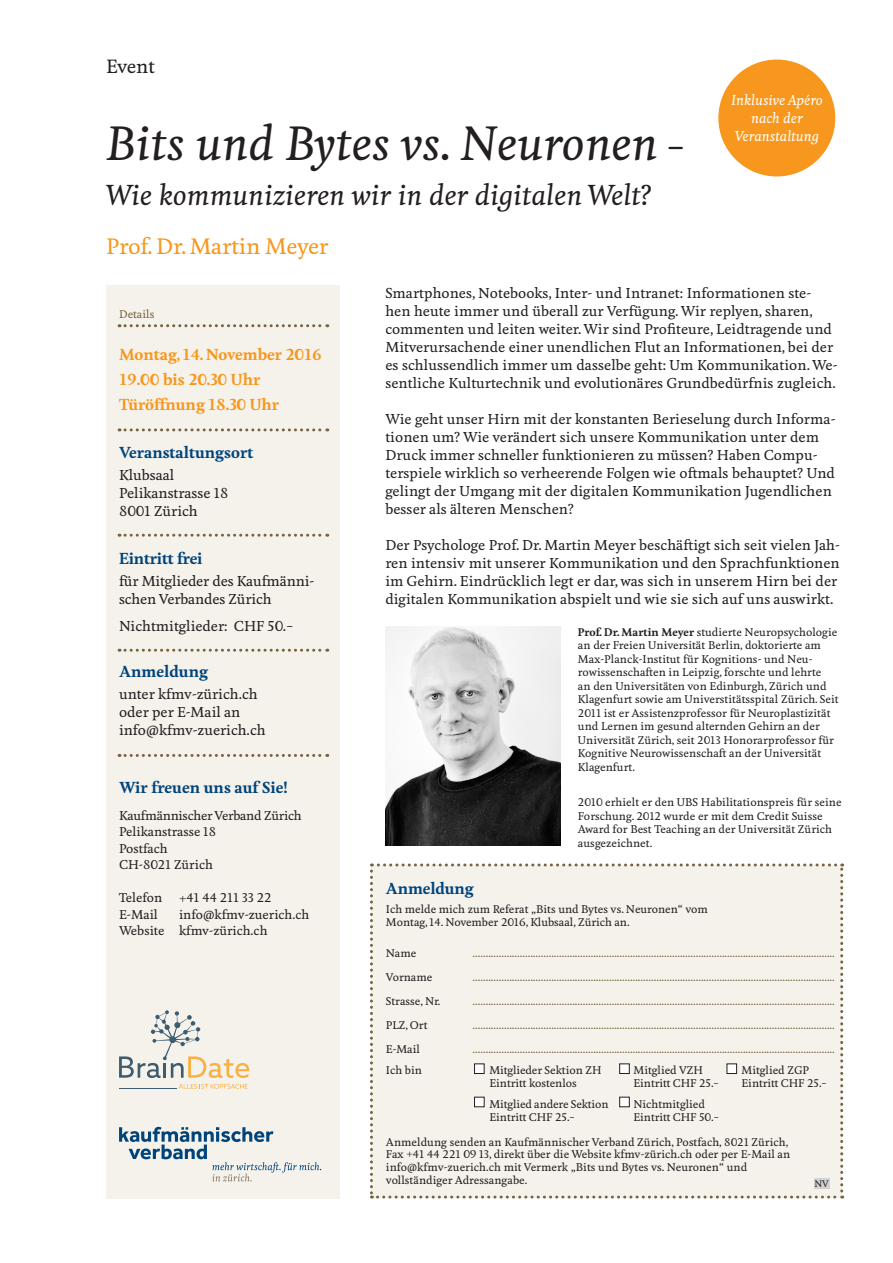
<style>
.page{position:relative;width:893px;height:1263px;background:#fff}
.page>*{position:absolute;margin:0;border:0;box-sizing:border-box;transform-origin:0 0}
.t1{font:italic 500 45px "Feijoa";color:#231f20}
.t2{font:italic 500 27px "Feijoa";color:#231f20}
.t3{font:500 21px "Feijoa";letter-spacing:-.01em;color:#f7971d}
.t4{font:500 18px "Feijoa";letter-spacing:-.02em;color:#231f20}
.t5{font:700 15px "Feijoa";color:#00447b}
.t6{font:700 15px "Feijoa";color:#f7971d}
.t7{font:500 13.5px/18px "Feijoa";letter-spacing:.005em;color:#231f20}
.t8{font:italic 500 13.5px/18px "Feijoa";color:#fff;text-align:center}
.t9{font:500 12px "Feijoa";color:#231f20}
.t10{font:500 12px "Feijoa";letter-spacing:-.02em;color:#231f20}
.t11{font:500 10.5px/13.5px "Feijoa";letter-spacing:.005em;color:#231f20}
.t12{font:500 10.5px "Feijoa";color:#766340}
.t13{font:500 9px "Feijoa";color:#231f20}
.s1{font-size:36px}
.s2{font-weight:700}
</style>
<div class="page">
<div style="left:370px;top:863px;width:473px;height:335px;background:#f5f2ec"></div>
<div style="left:106px;top:286px;width:234px;height:913px;background:#f5f2ec"></div>
<svg style="left:119px;top:324px;width:209px;height:3px"></svg>
<svg style="left:119px;top:428px;width:209px;height:3px"></svg>
<svg style="left:119px;top:649px;width:209px;height:3px"></svg>
<svg style="left:119px;top:754px;width:209px;height:3px"></svg>
<div style="left:814px;top:1178px;width:16px;height:10px;background:#d1d2d4"></div>
<div style="left:474px;top:1064px;width:10px;height:9px;background:#fff"></div>
<div style="left:474px;top:1063px;width:10px;height:11px;border:1px solid #231f20"></div>
<svg style="left:119px;top:534px;width:209px;height:3px"></svg>
<div style="left:474px;top:1097px;width:10px;height:10px;background:#fff"></div>
<div style="left:474px;top:1097px;width:10px;height:10px;border:1px solid #231f20"></div>
<div style="left:620px;top:1064px;width:9px;height:9px;background:#fff"></div>
<div style="left:619px;top:1063px;width:11px;height:11px;border:1px solid #231f20"></div>
<div style="left:620px;top:1097px;width:9px;height:10px;background:#fff"></div>
<div style="left:619px;top:1097px;width:11px;height:10px;border:1px solid #231f20"></div>
<div style="left:727px;top:1064px;width:10px;height:9px;background:#fff"></div>
<div style="left:727px;top:1063px;width:10px;height:11px;border:1px solid #231f20"></div>
<img style="left:385px;top:626px;width:176px;height:219px">
<div style="left:718px;top:60px;width:117px;height:116px;background:#f7971d;border-radius:50%"></div>
<svg style="left:119px;top:1127px;width:202px;height:54px"></svg>
<svg style="left:119px;top:1010px;width:130px;height:68px"></svg>
<svg style="left:179px;top:1084px;width:69px;height:5px"></svg>
<hr style="left:119px;top:1088px;width:57px;height:1px;background:#3d5c70">
<p class="t4" style="left:106px;top:55px;width:50px">Event</p>
<p class="t1" style="left:106px;top:115px;width:580px">Bits und Bytes vs. Neuronen <span class="s1">–</span></p>
<p class="t2" style="left:106px;top:178px;width:546px">Wie kommunizieren wir in der digitalen Welt?</p>
<p class="t3" style="left:106px;top:233px;width:224px">Prof. Dr. Martin Meyer</p>
<p class="t8" style="left:731px;top:91px;width:93px">Inklusive Apéro</p>
<p class="t8" style="left:735px;top:109px;width:85px">nach der<br>Veranstaltung</p>
<p class="t12" style="left:119px;top:307px;width:37px">Details</p>
<p class="t6" style="left:119px;top:344px;width:204px">Montag, 14. November 2016</p>
<p class="t6" style="left:119px;top:369px;width:143px">19.00 bis 20.30 Uhr</p>
<p class="t6" style="left:119px;top:394px;width:162px">Türöffnung 18.30 Uhr</p>
<p class="t5" style="left:119px;top:442px;width:136px">Veranstaltungsort</p>
<p class="t7" style="left:119px;top:466px;width:57px">Klubsaal</p>
<p class="t7" style="left:119px;top:484px;width:111px">Pelikanstrasse 18</p>
<p class="t7" style="left:119px;top:502px;width:80px">8001 Zürich</p>
<p class="t5" style="left:119px;top:548px;width:85px">Eintritt frei</p>
<p class="t7" style="left:119px;top:573px;width:197px">für Mitglieder des Kaufmänni&shy;schen Verbandes Zürich</p>
<p class="t7" style="left:119px;top:617px;width:176px">Nichtmitglieder: CHF 50.–</p>
<p class="t5" style="left:119px;top:661px;width:91px">Anmeldung</p>
<p class="t7" style="left:119px;top:686px;width:148px">unter kfmv-zürich.ch oder per E-Mail an info@kfmv-zuerich.ch</p>
<p class="t5" style="left:119px;top:777px;width:170px">Wir freuen uns auf Sie!</p>
<p class="t10" style="left:119px;top:808px;width:184px">Kaufmännischer Verband Zürich</p>
<p class="t9" style="left:119px;top:824px;width:99px">Pelikanstrasse 18</p>
<p class="t9" style="left:119px;top:841px;width:50px">Postfach</p>
<p class="t9" style="left:119px;top:857px;width:95px">CH-8021 Zürich</p>
<p class="t9" style="left:119px;top:890px;width:45px">Telefon</p>
<p class="t9" style="left:179px;top:890px;width:94px">+41 44 211 33 22</p>
<p class="t9" style="left:119px;top:907px;width:40px">E-Mail</p>
<p class="t9" style="left:179px;top:907px;width:132px">info@kfmv-zuerich.ch</p>
<p class="t9" style="left:119px;top:923px;width:150px">Website kfmv-zürich.ch</p>
<p class="t7" style="left:385px;top:284px;width:454px">Smartphones, Notebooks, Inter- und Intranet: Informationen ste&shy;hen heute immer und überall zur Verfügung. Wir replyen, sharen, commenten und leiten weiter. Wir sind Profiteure, Leidtragende und Mitverursachende einer unendlichen Flut an Informationen, bei der es schlussendlich immer um dasselbe geht: Um Kommunikation. We&shy;sentliche Kulturtechnik und evolutionäres Grundbedürfnis zugleich.</p>
<p class="t7" style="left:385px;top:410px;width:452px">Wie geht unser Hirn mit der konstanten Berieselung durch Informa&shy;tionen um? Wie verändert sich unsere Kommunikation unter dem Druck immer schneller funktionieren zu müssen? Haben Compu&shy;terspiele wirklich so verheerende Folgen wie oftmals behauptet? Und gelingt der Umgang mit der digitalen Kommunikation Jugendlichen besser als älteren Menschen?</p>
<p class="t7" style="left:385px;top:536px;width:456px">Der Psychologe Prof. Dr. Martin Meyer beschäftigt sich seit vielen Jah&shy;ren intensiv mit unserer Kommunikation und den Sprachfunktionen im Gehirn. Eindrücklich legt er dar, was sich in unserem Hirn bei der digitalen Kommunikation abspielt und wie sie sich auf uns auswirkt.</p>
<p class="t11" style="left:578px;top:625px;width:262px"><span class="s2">Prof. Dr. Martin Meyer</span> studierte Neuropsychologie an der Freien Universität Berlin, doktorierte am Max-Planck-Institut für Kognitions- und Neu&shy;rowissenschaften in Leipzig, forschte und lehrte<br>an den Universitäten von Edinburgh, Zürich und Klagenfurt sowie am Universtitätsspital Zürich. Seit 2011 ist er Assistenzprofessor für Neuroplastizität und Lernen im gesund alternden Gehirn an der Universität Zürich, seit 2013 Honorarprofessor für Kognitive Neurowissenschaft an der Universität Klagenfurt.</p>
<p class="t11" style="left:578px;top:796px;width:265px">2010 erhielt er den UBS Habilitationspreis für seine Forschung. 2012 wurde er mit dem Credit Suisse Award for Best Teaching an der Universität Zürich ausgezeichnet.</p>
<p class="t5" style="left:386px;top:878px;width:89px">Anmeldung</p>
<p class="t11" style="left:386px;top:903px;width:323px;line-height:12.6px">Ich melde mich zum Referat „Bits und Bytes vs. Neuronen“ vom<br>Montag, 14. November 2016, Klubsaal, Zürich an.</p>
<p class="t11" style="left:386px;top:947px;width:32px">Name</p>
<p class="t12" style="left:473px;top:947px;width:364px">..........................................................................................................................................</p>
<p class="t11" style="left:386px;top:971px;width:48px">Vorname</p>
<p class="t12" style="left:473px;top:971px;width:364px">..........................................................................................................................................</p>
<p class="t11" style="left:386px;top:995px;width:56px">Strasse, Nr.</p>
<p class="t12" style="left:473px;top:995px;width:364px">..........................................................................................................................................</p>
<p class="t11" style="left:386px;top:1019px;width:43px">PLZ, Ort</p>
<p class="t12" style="left:473px;top:1019px;width:364px">..........................................................................................................................................</p>
<p class="t11" style="left:386px;top:1043px;width:35px">E-Mail</p>
<p class="t12" style="left:473px;top:1043px;width:364px">..........................................................................................................................................</p>
<p class="t11" style="left:386px;top:1064px;width:38px">Ich bin</p>
<p class="t11" style="left:489px;top:1064px;width:114px">Mitglieder Sektion ZH</p>
<p class="t11" style="left:633px;top:1064px;width:71px">Mitglied VZH</p>
<p class="t11" style="left:741px;top:1064px;width:69px">Mitglied ZGP</p>
<p class="t11" style="left:489px;top:1077px;width:89px">Eintritt kostenlos</p>
<p class="t11" style="left:633px;top:1077px;width:87px">Eintritt CHF 25.–</p>
<p class="t11" style="left:741px;top:1077px;width:87px">Eintritt CHF 25.–</p>
<p class="t11" style="left:489px;top:1098px;width:121px">Mitglied andere Sektion</p>
<p class="t11" style="left:633px;top:1098px;width:73px">Nichtmitglied</p>
<p class="t11" style="left:489px;top:1110px;width:87px">Eintritt CHF 25.–</p>
<p class="t11" style="left:633px;top:1110px;width:87px">Eintritt CHF 50.–</p>
<p class="t11" style="left:386px;top:1136px;width:406px;line-height:12.6px">Anmeldung senden an Kaufmännischer Verband Zürich, Postfach, 8021 Zürich, Fax +41 44 221 09 13, direkt über die Website kfmv-zürich.ch oder per E-Mail an info@kfmv-zuerich.ch mit Vermerk „Bits und Bytes vs. Neuronen“ und vollständiger Adressangabe.</p>
<p class="t13" style="left:814px;top:1178px;width:16px">NV</p>
</div>
